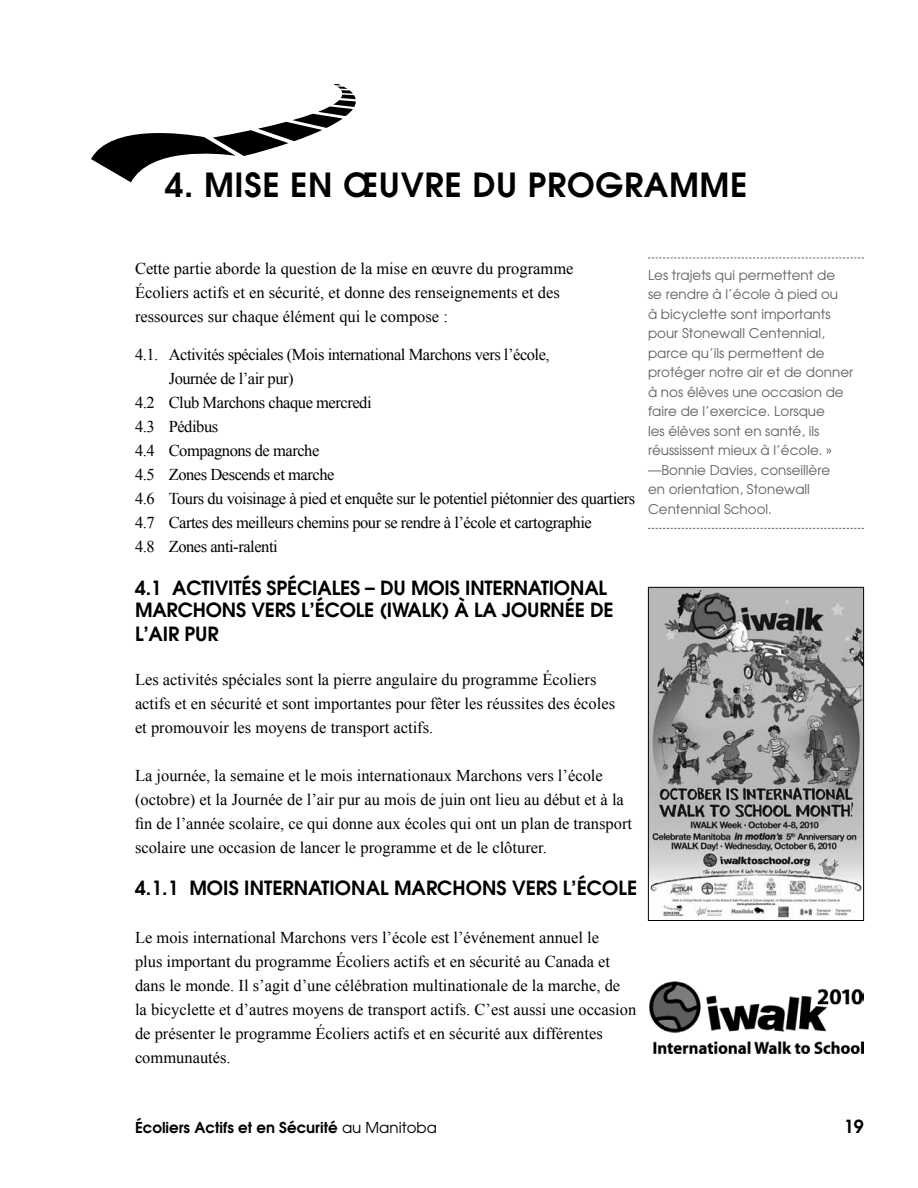
<style>
.page{position:relative;width:918px;height:1188px;background:#fff}
.page>*{position:absolute;margin:0;border:0;box-sizing:border-box;transform-origin:0 0}
.t1{font:600 33.15px "Avant Garde";letter-spacing:.02em;color:#000}
.t2{font:600 19.5px/23.2px "Avant Garde";letter-spacing:-.01em;color:#000}
.t3{font:600 18px "Avant Garde";color:#000}
.t4{font:16.5px/24px "Times New Roman";color:#000}
.t5{font:16.5px "Times New Roman";letter-spacing:-.03em;color:#000}
.t6{font:600 15px "Avant Garde";color:#000}
.t7{font:13.5px/19.5px "Avant Garde";color:#636466}
.s1{font-weight:400}
</style>
<div class="page">
<svg style="left:91px;top:84px;width:265px;height:98px"></svg>
<img style="left:650px;top:589px;width:212px;height:329px">
<div style="left:648px;top:587px;width:216px;height:334px;border:1px solid #000"></div>
<img style="left:649px;top:981px;width:215px;height:72px">
<svg style="left:648px;top:258px;width:216px;height:1px"></svg>
<svg style="left:648px;top:528px;width:216px;height:1px"></svg>
<h1 class="t1" style="left:165px;top:163px;width:584px">4. MISE EN ŒUVRE DU PROGRAMME</h1>
<p class="t4" style="left:135px;top:256px;width:440px">Cette partie aborde la question de la mise en œuvre du programme<br>Écoliers actifs et en sécurité, et donne des renseignements et des ressources sur chaque élément qui le compose :</p>
<p class="t5" style="left:135px;top:343px;width:416px">4.1. Activités spéciales (Mois international Marchons vers l’école,</p>
<p class="t5" style="left:169px;top:367px;width:127px">Journée de l’air pur)</p>
<p class="t5" style="left:135px;top:391px;width:238px">4.2 Club Marchons chaque mercredi</p>
<p class="t5" style="left:135px;top:415px;width:85px">4.3 Pédibus</p>
<p class="t5" style="left:135px;top:439px;width:186px">4.4 Compagnons de marche</p>
<p class="t5" style="left:135px;top:463px;width:201px">4.5 Zones Descends et marche</p>
<p class="t5" style="left:135px;top:487px;width:502px">4.6 Tours du voisinage à pied et enquête sur le potentiel piétonnier des quartiers</p>
<p class="t5" style="left:135px;top:511px;width:458px">4.7 Cartes des meilleurs chemins pour se rendre à l’école et cartographie</p>
<p class="t5" style="left:135px;top:535px;width:144px">4.8 Zones anti-ralenti</p>
<p class="t2" style="left:135px;top:575px;width:480px">4.1 ACTIVITÉS SPÉCIALES – DU MOIS INTERNATIONAL<br>MARCHONS VERS L’ÉCOLE (IWALK) À LA JOURNÉE DE<br>L’AIR PUR</p>
<p class="t4" style="left:135px;top:667px;width:482px">Les activités spéciales sont la pierre angulaire du programme Écoliers actifs et en sécurité et sont importantes pour fêter les réussites des écoles et promouvoir les moyens de transport actifs.</p>
<p class="t4" style="left:135px;top:764px;width:499px">La journée, la semaine et le mois internationaux Marchons vers l’école (octobre) et la Journée de l’air pur au mois de juin ont lieu au début et à la fin de l’année scolaire, ce qui donne aux écoles qui ont un plan de transport scolaire une occasion de lancer le programme et de le clôturer.</p>
<p class="t2" style="left:135px;top:876px;width:68px">4.1.1 MOIS</p>
<p class="t2" style="left:244px;top:876px;width:12px">INTERNATIONAL</p>
<p class="t2" style="left:394px;top:876px;width:15px">MARCHONS</p>
<p class="t2" style="left:512px;top:876px;width:13px">VERS</p>
<p class="t2" style="left:563px;top:876px;width:38px">L’ÉCOLE</p>
<p class="t4" style="left:135px;top:925px;width:503px">Le mois international Marchons vers l’école est l’événement annuel le<br>plus important du programme Écoliers actifs et en sécurité au Canada et dans le monde. Il s’agit d’une célébration multinationale de la marche, de<br>la bicyclette et d’autres moyens de transport actifs. C’est aussi une occasion de présenter le programme Écoliers actifs et en sécurité aux différentes communautés.</p>
<p class="t7" style="left:648px;top:265px;width:207px">Les trajets qui permettent de<br>se rendre à l’école à pied ou<br>à bicyclette sont importants pour Stonewall Centennial, parce qu’ils permettent de protéger notre air et de donner à nos élèves une occasion de faire de l’exercice. Lorsque<br>les élèves sont en santé, ils réussissent mieux à l’école. » —Bonnie Davies, conseillère<br>en orientation, Stonewall<br>Centennial School.</p>
<p class="t6" style="left:135px;top:1117px;width:304px">ÉCOLIERS ACTIFS ET EN SÉCURITÉ <span class="s1">au Manitoba</span></p>
<p class="t3" style="left:844px;top:1114px;width:22px">19</p>
</div>
